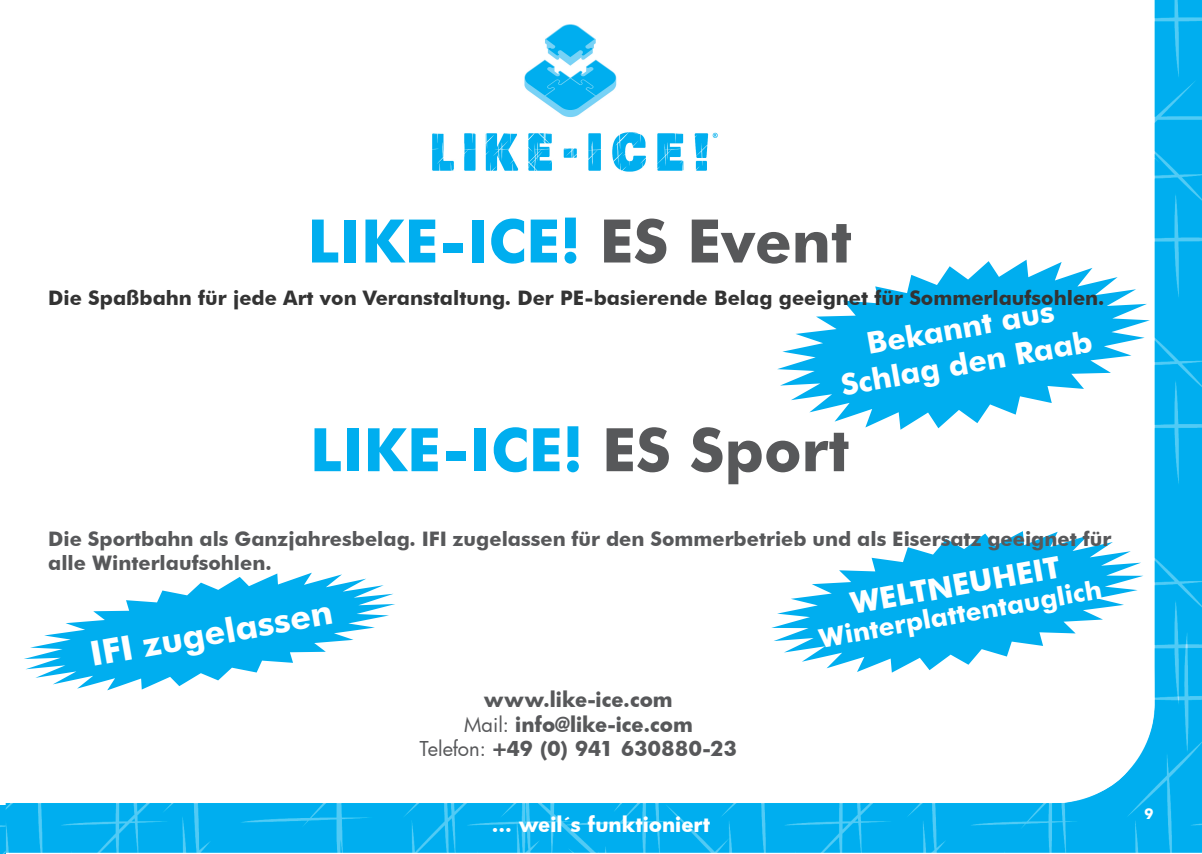
<style>
.page{position:relative;width:1202px;height:854px;background:#fff}
.page>*{position:absolute;margin:0;border:0;box-sizing:border-box;transform-origin:0 0}
.t1{font:700 60px "Futura BT";color:#00aeef}
.t2{font:700 34px "Futura BT";color:#fff}
.t3{font:700 30px/36px "Futura BT";color:#fff;text-align:center}
.t4{font:700 26px "Futura BT";color:#fff}
.t5{font:700 20px/24px "Futura BT";color:#57585a}
.t6{font:700 20px "Futura BT";color:#333}
.t7{font:700 20px/24px "Futura";color:#57585a;text-align:center}
.t8{font:700 20px "Futura";color:#fff}
.t9{font:700 14px "Futura";color:#fff}
.s1{color:#57585a}
.s2{font-weight:400}
</style>
<div class="page">
<img style="left:0;top:804px;width:6px;height:49px">
<img style="left:6px;top:0;width:1196px;height:852px">
<svg style="left:777px;top:259px;width:373px;height:170px;fill:#00aeef"></svg>
<svg style="left:771px;top:531px;width:372px;height:141px;fill:#00aeef"></svg>
<svg style="left:24px;top:572px;width:371px;height:118px;fill:#00aeef"></svg>
<img style="left:431px;top:23px;width:289px;height:150px">
<h1 class="t1" style="left:307px;top:205px;width:546px">lIKE-ICE! <span class="s1">ES Event</span></h1>
<p class="t6" style="left:48px;top:285px;width:1058px">Die Spaßbahn für jede Art von Veranstaltung. Der PE-basierende Belag geeignet für Sommerlaufsohlen.</p>
<h3 class="t3" style="left:832px;top:331px;width:256px;rotate:-10deg">Bekannt aus<br>Schlag den Raab</h3>
<h1 class="t1" style="left:310px;top:413px;width:541px">lIKE-ICE! <span class="s1">ES Sport</span></h1>
<p class="t5" style="left:48px;top:526px;width:1064px">Die Sportbahn als Ganzjahresbelag. IFI zugelassen für den Sommerbetrieb und als Eisersatz geeignet für alle Winterlaufsohlen.</p>
<h2 class="t2" style="left:87px;top:633px;width:254px;rotate:-10deg">IFI zugelassen</h2>
<p class="t7" style="left:419px;top:687px;width:319px">www.like-ice.com<br><span class="s2">Mail:</span> info@like-ice.com<br><span class="s2">Telefon:</span> +49 (0) 941 630880-23</p>
<h3 class="t3" style="left:848px;top:585px;width:213px;rotate:-10deg">WEltnEuhEIt</h3>
<h3 class="t4" style="left:817px;top:622px;width:292px;rotate:-10deg">Winterplattentauglich</h3>
<p class="t8" style="left:492px;top:810px;width:220px">… weil´s funktioniert</p>
<p class="t9" style="left:1144px;top:803px;width:11px">9</p>
</div>
